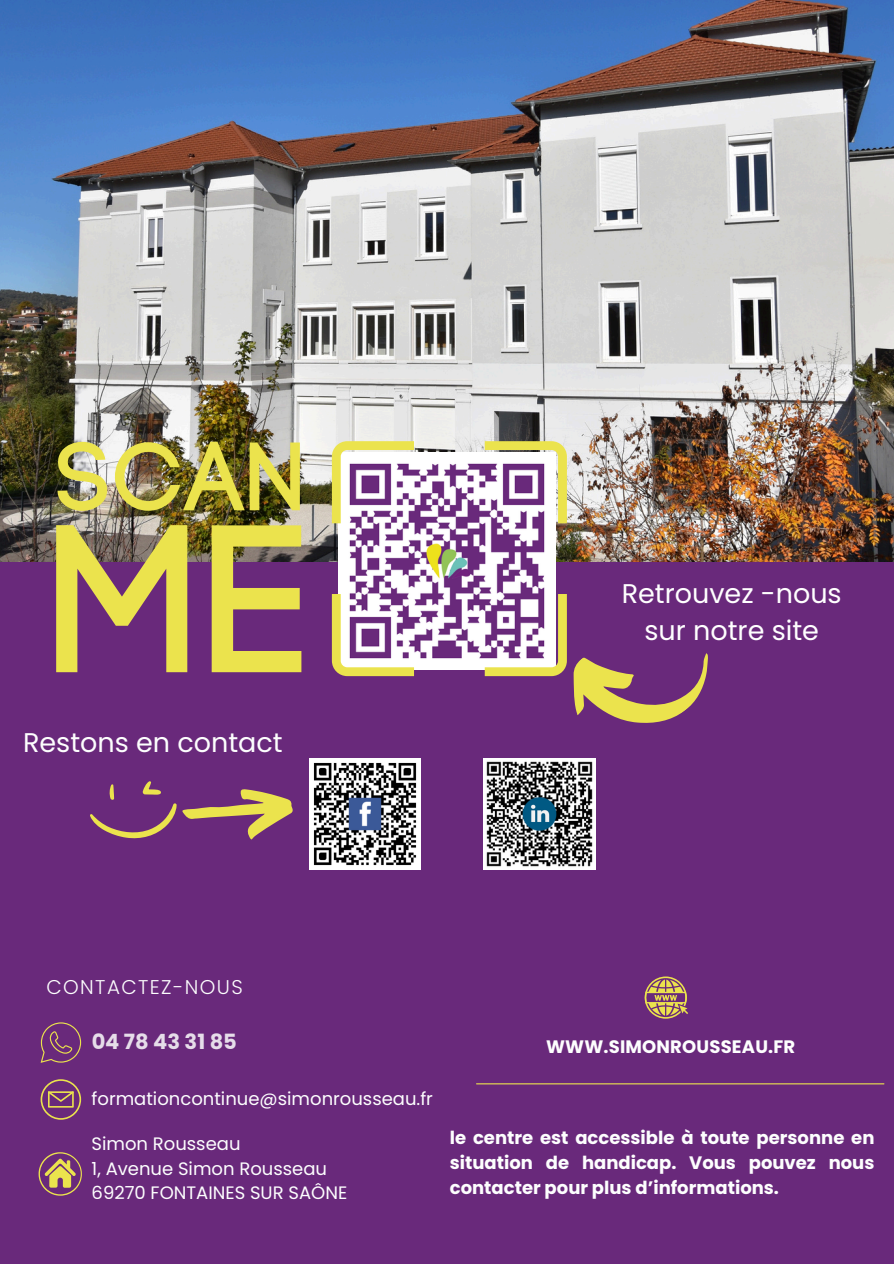
<style>
.page{position:relative;width:894px;height:1264px;background:#fff}
.page>*{position:absolute;margin:0;border:0;box-sizing:border-box;transform-origin:0 0}
.t1{font:27px/37.2px "Poppins";color:#fff;text-align:center}
.t2{font:27px "Poppins";color:#fdfefe}
.t3{font:700 21px "Poppins";color:#fdfefe}
.t4{font:300 19.8px "Poppins";letter-spacing:.07em;color:#fdfefe}
.t5{font:700 18px/24.8px "Poppins";color:#fdfefe;text-align:justify}
.t6{font:18px/24.8px "Poppins";color:#fdfefe}
</style>
<div class="page">
<div style="left:0;top:0;width:893px;height:1263px;background:#69297b"></div>
<img style="left:0;top:0;width:893px;height:561px">
<hr style="left:476px;top:1083px;width:407px;height:1px;background:#ebe34d">
<svg style="left:644px;top:976px;width:44px;height:42px"></svg>
<svg style="left:41px;top:1079px;width:40px;height:40px"></svg>
<svg style="left:41px;top:1022px;width:40px;height:40px"></svg>
<svg style="left:39px;top:1152px;width:43px;height:43px"></svg>
<img style="left:309px;top:758px;width:112px;height:111px">
<img style="left:484px;top:758px;width:111px;height:111px">
<svg style="left:551px;top:596px;width:157px;height:168px"></svg>
<svg style="left:90px;top:781px;width:203px;height:58px"></svg>
<svg style="left:332px;top:441px;width:234px;height:235px"></svg>
<img style="left:57px;top:442px;width:50px;height:69px">
<img style="left:115px;top:441px;width:185px;height:70px">
<svg style="left:56px;top:525px;width:131px;height:147px"></svg>
<svg style="left:212px;top:525px;width:89px;height:147px"></svg>
<h1 class="t2" style="left:23px;top:723px;width:261px">Restons en contact</h1>
<h1 class="t1" style="left:621px;top:575px;width:221px">Retrouvez -nous sur notre site</h1>
<p class="t4" style="left:46px;top:972px;width:198px">CONTACTEZ-NOUS</p>
<p class="t3" style="left:92px;top:1027px;width:147px">04 78 43 31 85</p>
<p class="t6" style="left:92px;top:1086px;width:343px">formationcontinue@simonrousseau.fr</p>
<p class="t6" style="left:92px;top:1131px;width:257px">Simon Rousseau<br>1, Avenue Simon Rousseau<br>69270 FONTAINES SUR SAÔNE</p>
<p class="t5" style="left:546px;top:1034px;width:250px">WWW.SIMONROUSSEAU.FR</p>
<p class="t5" style="left:449px;top:1125px;width:426px">le centre est accessible à toute personne en situation de handicap. Vous pouvez nous contacter pour plus d’informations.</p>
</div>
